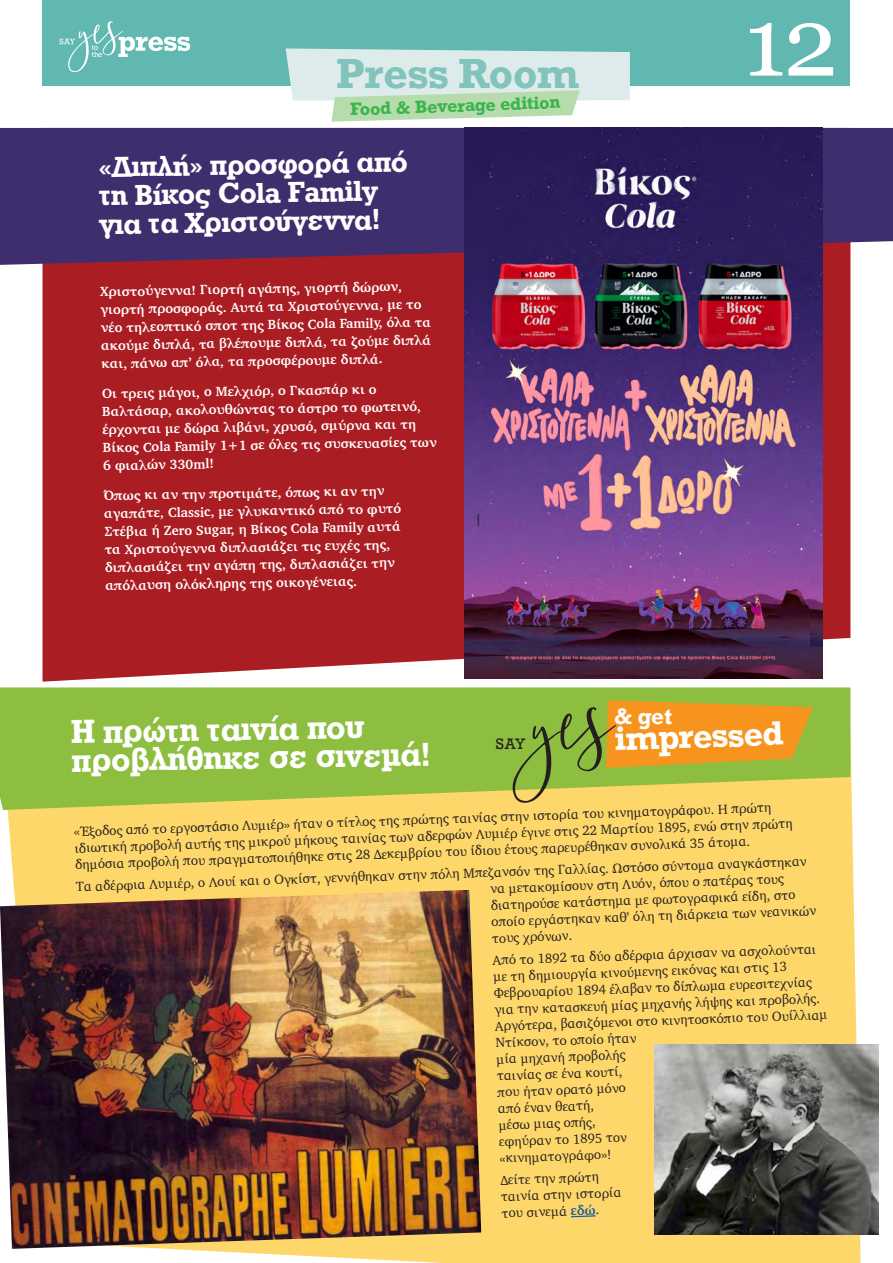
<style>
.page{position:relative;width:893px;height:1263px;background:#fff}
.page>*{position:absolute;margin:0;border:0;box-sizing:border-box;transform-origin:0 0}
.t1{font:97.5px "Georgia";color:#fff}
.t2{font:700 39.6px "Rockwell";color:#82c3bd}
.t3{font:34.5px/28.5px "UB Rockwell Bold";color:#fff}
.t4{font:700 31.5px "Rockwell";color:#fff}
.t5{font:30px/28.5px "UB Rockwell Bold";color:#fff}
.t6{font:700 21px "Rockwell";color:#fff}
.t7{font:700 16.65px "Rockwell";color:#39b54a}
.t8{font:14.25px "Rockwell";color:#231f20}
.t9{font:13.5px/16.5px "Charter";color:#231f20}
.t10{font:700 13.5px/18px "Charter";color:#fff}
.s1{font-weight:700;color:#215e9e}
</style>
<div class="page">
<div style="left:43px;top:0;width:807px;height:85px;background:#61b8b0"></div>
<svg style="left:60px;top:21px;width:130px;height:51px"></svg>
<div style="left:43px;top:265px;width:807px;height:417px;background:#aa1d23"></div>
<div style="left:7px;top:715px;width:854px;height:548px;background:#fed76b"></div>
<svg style="left:570px;top:1214px;width:27px;height:4px"></svg>
<div style="left:0;top:128px;width:893px;height:137px;background:#3e2e6d"></div>
<svg style="left:0;top:687px;width:850px;height:123px;background:#9bc145"></svg>
<svg style="left:512px;top:700px;width:301px;height:103px;background:#c4ac39"></svg>
<svg style="left:286px;top:48px;width:344px;height:74px"></svg>
<img style="left:465px;top:128px;width:358px;height:551px">
<img style="left:0;top:890px;width:481px;height:359px">
<img style="left:654px;top:1045px;width:225px;height:190px">
<h2 class="t2" style="left:336px;top:48px;width:245px">Press Room</h2>
<p class="t7" style="left:350px;top:98px;width:212px;rotate:-2deg">Food &amp; Beverage edition</p>
<h3 class="t5" style="left:98px;top:152px;width:310px;rotate:-1deg">«Διπλή» προσφορά από τη Βίκος Cola Family για τα Χριστούγεννα!</h3>
<p class="t10" style="left:100px;top:282px;width:332px;rotate:-1deg">Χριστούγεννα! Γιορτή αγάπης, γιορτή δώρων, γιορτή προσφοράς. Αυτά τα Χριστούγεννα, με το νέο τηλεοπτικό σποτ της Βίκος Cola Family, όλα τα ακούμε διπλά, τα βλέπουμε διπλά, τα ζούμε διπλά και, πάνω απ’ όλα, τα προσφέρουμε διπλά.</p>
<p class="t10" style="left:102px;top:384px;width:335px;rotate:-1deg">Οι τρεις μάγοι, ο Μελχιόρ, ο Γκασπάρ κι ο Βαλτάσαρ, ακολουθώντας το άστρο το φωτεινό, έρχονται με δώρα λιβάνι, χρυσό, σμύρνα και τη Βίκος Cola Family 1+1 σε όλες τις συσκευασίες των 6 φιαλών 330ml!</p>
<p class="t10" style="left:104px;top:486px;width:299px;rotate:-1deg">Όπως κι αν την προτιμάτε, όπως κι αν την αγαπάτε, Classic, με γλυκαντικό από το φυτό Στέβια ή Zero Sugar, η Βίκος Cola Family αυτά τα Χριστούγεννα διπλασιάζει τις ευχές της, διπλασιάζει την αγάπη της, διπλασιάζει την απόλαυση ολόκληρης της οικογένειας.</p>
<h1 class="t1" style="left:744px;top:-29px;width:95px">12</h1>
<h3 class="t3" style="left:71px;top:717px;width:360px;rotate:-1deg">Η πρώτη ταινία που προβλήθηκε σε σινεμά!</h3>
<h3 class="t6" style="left:614px;top:703px;width:60px">&amp; get</h3>
<h3 class="t4" style="left:614px;top:719px;width:171px;rotate:-2deg">impressed</h3>
<p class="t8" style="left:496px;top:735px;width:32px">SAY</p>
<p class="t9" style="left:74px;top:823px;width:720px;rotate:-2deg">«Έξοδος από το εργοστάσιο Λυμιέρ» ήταν ο τίτλος της πρώτης ταινίας στην ιστορία του κινηματογράφου. Η πρώτη ιδιωτική προβολή αυτής της μικρού μήκους ταινίας των αδερφών Λυμιέρ έγινε στις 22 Μαρτίου 1895, ενώ στην πρώτη δημόσια προβολή που πραγματοποιήθηκε στις 28 Δεκεμβρίου του ίδιου έτους παρευρέθηκαν συνολικά 35 άτομα.</p>
<p class="t9" style="left:489px;top:864px;width:326px;text-indent:-414px;rotate:-2deg">Τα αδέρφια Λυμιέρ, ο Λουί και ο Ογκίστ, γεννήθηκαν στην πόλη Μπεζανσόν της Γαλλίας. Ωστόσο σύντομα αναγκάστηκαν να μετακομίσουν στη Λυόν, όπου ο πατέρας τους διατηρούσε κατάστημα με φωτογραφικά είδη, στο οποίο εργάστηκαν καθ’ όλη τη διάρκεια των νεανικών τους χρόνων.</p>
<p class="t9" style="left:492px;top:952px;width:334px;rotate:-2deg">Από το 1892 τα δύο αδέρφια άρχισαν να ασχολούνται με τη δημιουργία κινούμενης εικόνας και στις 13<br>Φεβρουαρίου 1894 έλαβαν το δίπλωμα ευρεσιτεχνίας για την κατασκευή μίας μηχανής λήψης και προβολής.<br>Αργότερα, βασιζόμενοι στο κινητοσκόπιο του Ουίλλιαμ<br>Ντίκσον, το οποίο ήταν<br>μία μηχανή προβολής<br>ταινίας σε ένα κουτί,<br>που ήταν ορατό μόνο<br>από έναν θεατή,<br>μέσω μιας οπής,<br>εφηύραν το 1895 τον<br>«κινηματογράφο»!</p>
<p class="t9" style="left:500px;top:1171px;width:122px;rotate:-2deg">Δείτε την πρώτη ταινία στην ιστορία του σινεμά <span class="s1">εδώ</span>.</p>
</div>
